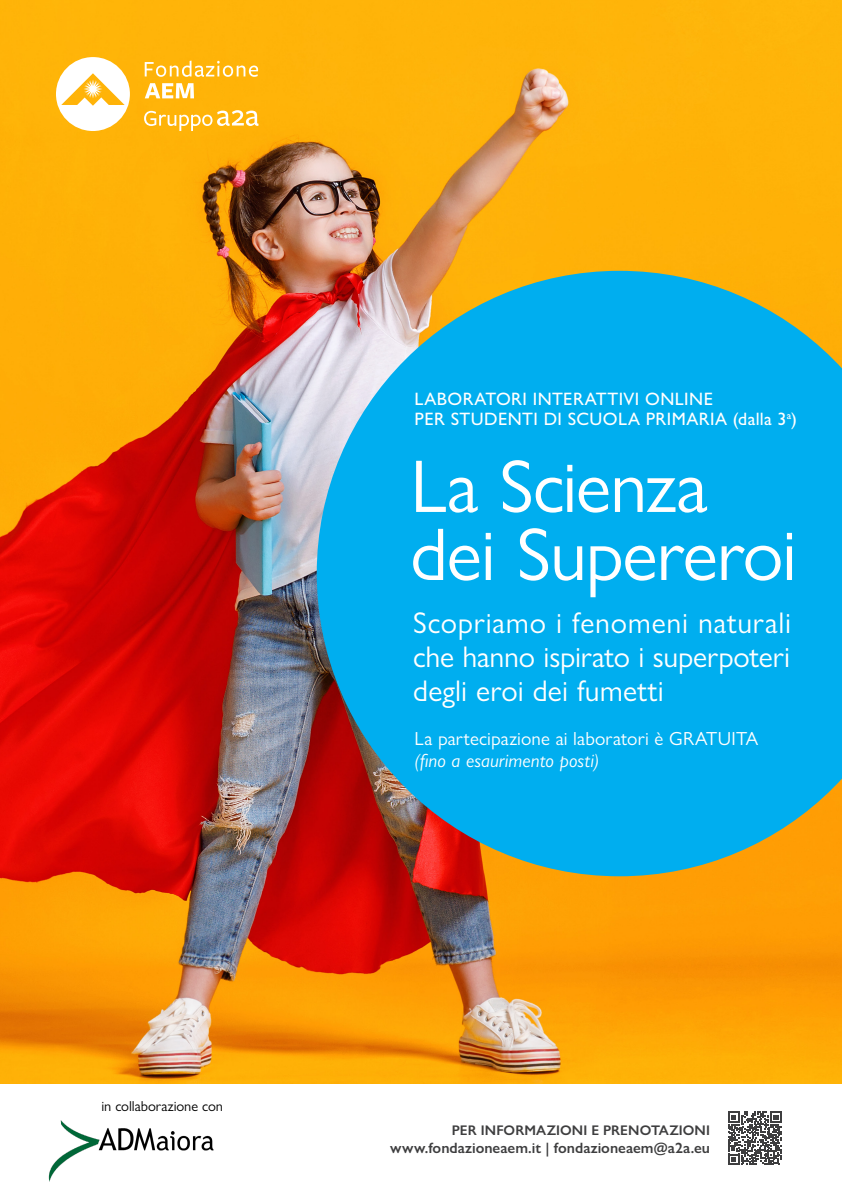
<style>
.page{position:relative;width:842px;height:1191px;background:#fff}
.page>*{position:absolute;margin:0;border:0;box-sizing:border-box;transform-origin:0 0}
.t1{font:75px/68px "Gill Sans Nova";letter-spacing:-.015em;color:#fff}
.t2{font:30px/34px "Gill Sans Nova";color:#fff;text-align:justify}
.t3{font:19px "Gill Sans Nova";letter-spacing:.005em;color:#fff}
.t4{font:italic 19px "Gill Sans Nova";letter-spacing:.005em;color:#fff}
.t5{font:500 18px/20px "Gill Sans Nova";letter-spacing:.025em;color:#fff}
.t6{font:600 15px "Gill Sans Nova";color:#3e3e3f}
.t7{font:14.4px "Gill Sans Nova";letter-spacing:-.005em;color:#000}
.t8{font:600 14px "Gill Sans Nova";letter-spacing:.005em;color:#3e3e3f}
</style>
<div class="page">
<img style="left:0;top:0;width:842px;height:1084px">
<svg style="left:317px;top:271px;width:525px;height:605px;background:#23a5d2"></svg>
<svg style="left:728px;top:1111px;width:54px;height:54px"></svg>
<svg style="left:56px;top:57px;width:203px;height:74px"></svg>
<img style="left:48px;top:1120px;width:166px;height:62px">
<p class="t7" style="left:101px;top:1097px;width:123px">in collaborazione con</p>
<p class="t5" style="left:415px;top:389px;width:384px">LABORATORI INTERATTIVI ONLINE<br>PER STUDENTI DI SCUOLA PRIMARIA (dalla 3<sup>a</sup>)</p>
<h1 class="t1" style="left:410px;top:452px;width:388px">La Scienza dei Supereroi</h1>
<p class="t2" style="left:413px;top:605px;width:379px">Scopriamo i fenomeni naturali che hanno ispirato i superpoteri degli eroi dei fumetti</p>
<p class="t3" style="left:415px;top:726px;width:345px">La partecipazione ai laboratori è GRATUITA</p>
<p class="t4" style="left:415px;top:748px;width:186px">(fino a esaurimento posti)</p>
<p class="t8" style="left:452px;top:1121px;width:260px">PER INFORMAZIONI E PRENOTAZIONI</p>
<p class="t6" style="left:390px;top:1138px;width:321px">www.fondazioneaem.it | fondazioneaem@a2a.eu</p>
</div>
